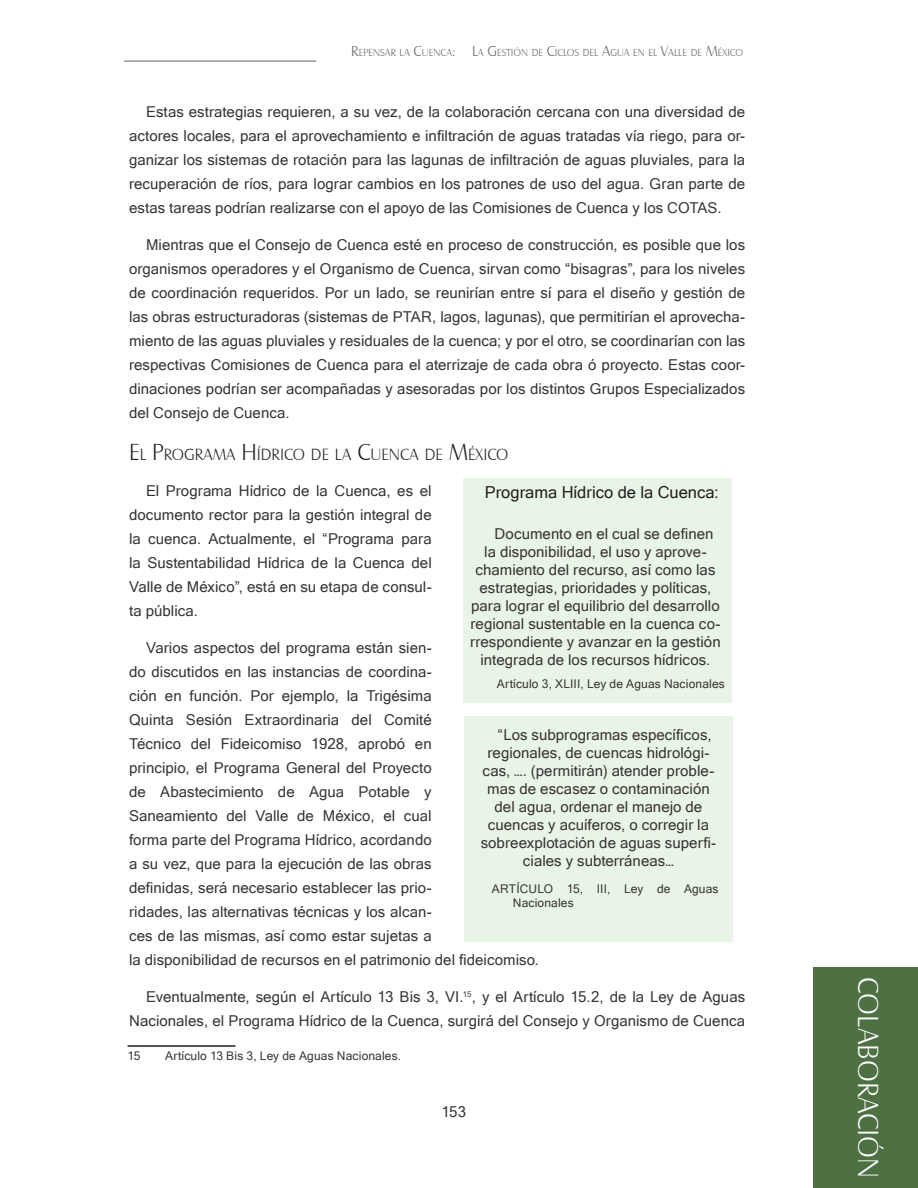
<style>
.page{position:relative;width:918px;height:1188px;background:#fff}
.page>*{position:absolute;margin:0;border:0;box-sizing:border-box;transform-origin:0 0}
.t1{font:30px "Castle T Ligh";color:#fff}
.t2{font:16.8px "Castle T Ligh";color:#241f1f}
.t3{font:16.5px "Microsoft Sans Serif";color:#241f1f}
.t4{font:15px/24px "Microsoft Sans Serif";letter-spacing:.005em;color:#393535;text-align:justify}
.t5{font:12px/14.4px "Microsoft Sans Serif";letter-spacing:.01em;color:#393535}
.t6{font:10.5px "Castle T Ligh";color:#656365}
.s1{font-size:15px}
.s2{font-size:24px}
</style>
<div class="page">
<hr style="left:124px;top:60px;width:192px;height:2px;background:#969698">
<div style="left:813px;top:967px;width:105px;height:221px;background:#4e7144"></div>
<div style="left:463px;top:478px;width:269px;height:225px;background:#e8f4e5"></div>
<hr style="left:128px;top:1045px;width:108px;height:2px;background:#241f1f">
<div style="left:464px;top:716px;width:269px;height:225px;background:#e8f4e5"></div>
<p class="t6" style="left:351px;top:47px;width:393px"><span class="s1">R</span>EPENSAR LA <span class="s1">C</span>UENCA<span class="s1">: L</span>A <span class="s1">G</span>ESTIÓN DE <span class="s1">C</span>ICLOS DEL <span class="s1">A</span>GUA EN EL <span class="s1">V</span>ALLE DE <span class="s1">M</span>ÉXICO</p>
<p class="t4" style="left:129px;top:100px;width:618px;text-indent:17px">Estas estrategias requieren, a su vez, de la colaboración cercana con una diversidad de actores locales, para el aprovechamiento e infiltración de aguas tratadas vía riego, para or&shy;ganizar los sistemas de rotación para las lagunas de infiltración de aguas pluviales, para la recuperación de ríos, para lograr cambios en los patrones de uso del agua. Gran parte de estas tareas podrían realizarse con el apoyo de las Comisiones de Cuenca y los COTAS.</p>
<p class="t4" style="left:129px;top:233px;width:618px;text-indent:17px">Mientras que el Consejo de Cuenca esté en proceso de construcción, es posible que los organismos operadores y el Organismo de Cuenca, sirvan como “bisagras”, para los niveles de coordinación requeridos. Por un lado, se reunirían entre sí para el diseño y gestión de las obras estructuradoras (sistemas de PTAR, lagos, lagunas), que permitirían el aprovecha&shy;miento de las aguas pluviales y residuales de la cuenca; y por el otro, se coordinarían con las respectivas Comisiones de Cuenca para el aterrizaje de cada obra ó proyecto. Estas coor&shy;dinaciones podrían ser acompañadas y asesoradas por los distintos Grupos Especializados del Consejo de Cuenca.</p>
<p class="t2" style="left:129px;top:445px;width:381px"><span class="s2">E</span> L <span class="s2">P</span>ROGRAMA <span class="s2">H</span>ÍDRICO DE LA <span class="s2">C</span>UENCA DE <span class="s2">M</span>ÉXICO</p>
<p class="t4" style="left:129px;top:479px;width:304px;text-indent:17px">El Programa Hídrico de la Cuenca, es el documento rector para la gestión integral de la cuenca. Actualmente, el “Programa para la Sustentabilidad Hídrica de la Cuenca del Valle de México”, está en su etapa de consul&shy;ta pública.</p>
<p class="t4" style="left:129px;top:636px;width:412px;text-align:left;text-indent:17px">Varios aspectos del programa están sien-<br>do discutidos en las instancias de coordina-<br>ción en función. Por ejemplo, la Trigésima<br>Quinta Sesión Extraordinaria del Comité<br>Técnico del Fideicomiso 1928, aprobó en<br>principio, el Programa General del Proyecto<br>de Abastecimiento de Agua Potable y<br>Saneamiento del Valle de México, el cual<br>forma parte del Programa Hídrico, acordando<br>a su vez, que para la ejecución de las obras<br>definidas, será necesario establecer las prio-<br>ridades, las alternativas técnicas y los alcan-<br>ces de las mismas, así como estar sujetas a<br>la disponibilidad de recursos en el patrimonio del fideicomiso.</p>
<p class="t4" style="left:129px;top:984px;width:618px;text-align:right">Eventualmente, según el Artículo 13 Bis 3, VI.<sup>15</sup>, y el Artículo 15.2, de la Ley de Aguas<br>Nacionales, el Programa Hídrico de la Cuenca, surgirá del Consejo y Organismo de Cuenca</p>
<p class="t5" style="left:128px;top:1049px;width:15px">15</p>
<p class="t5" style="left:165px;top:1049px;width:237px">Artículo 13 Bis 3, Ley de Aguas Nacionales.</p>
<p class="t3" style="left:485px;top:483px;width:235px">Programa Hídrico de la Cuenca:</p>
<p class="t4" style="left:495px;top:522px;width:220px">Documento en el cual se definen</p>
<p class="t4" style="left:484px;top:540px;width:224px">la disponibilidad, el uso y aprove-</p>
<p class="t4" style="left:475px;top:558px;width:242px">chamiento del recurso, así como las</p>
<p class="t4" style="left:480px;top:576px;width:233px">estrategias, prioridades y políticas,</p>
<p class="t4" style="left:471px;top:594px;width:250px">para lograr el equilibrio del desarrollo</p>
<p class="t4" style="left:470px;top:612px;width:252px">regional sustentable en la cuenca co-</p>
<p class="t4" style="left:470px;top:630px;width:252px">rrespondiente y avanzar en la gestión</p>
<p class="t4" style="left:481px;top:648px;width:231px">integrada de los recursos hídricos.</p>
<p class="t5" style="left:497px;top:677px;width:230px">Artículo 3, XLIII, Ley de Aguas Nacionales</p>
<p class="t4" style="left:498px;top:722px;width:215px">“Los subprogramas específicos,</p>
<p class="t4" style="left:487px;top:740px;width:224px">regionales, de cuencas hidrológi-</p>
<p class="t4" style="left:483px;top:758px;width:233px">cas, …. (permitirán) atender proble-</p>
<p class="t4" style="left:487px;top:776px;width:224px">mas de escasez o contaminación</p>
<p class="t4" style="left:495px;top:794px;width:209px">del agua, ordenar el manejo de</p>
<p class="t4" style="left:488px;top:812px;width:223px">cuencas y acuíferos, o corregir la</p>
<p class="t4" style="left:481px;top:830px;width:237px">sobreexplotación de aguas superfi-</p>
<p class="t4" style="left:523px;top:848px;width:153px">ciales y subterráneas…</p>
<p class="t5" style="left:513px;top:881px;width:207px;text-indent:-21px">ARTÍCULO 15, III, Ley de Aguas<br>Nacionales</p>
<p class="t4" style="left:441px;top:1100px;width:26px">153</p>
<h1 class="t1" style="left:884px;top:977px;width:199px;rotate:90deg">COLABORACIÓN</h1>
</div>
